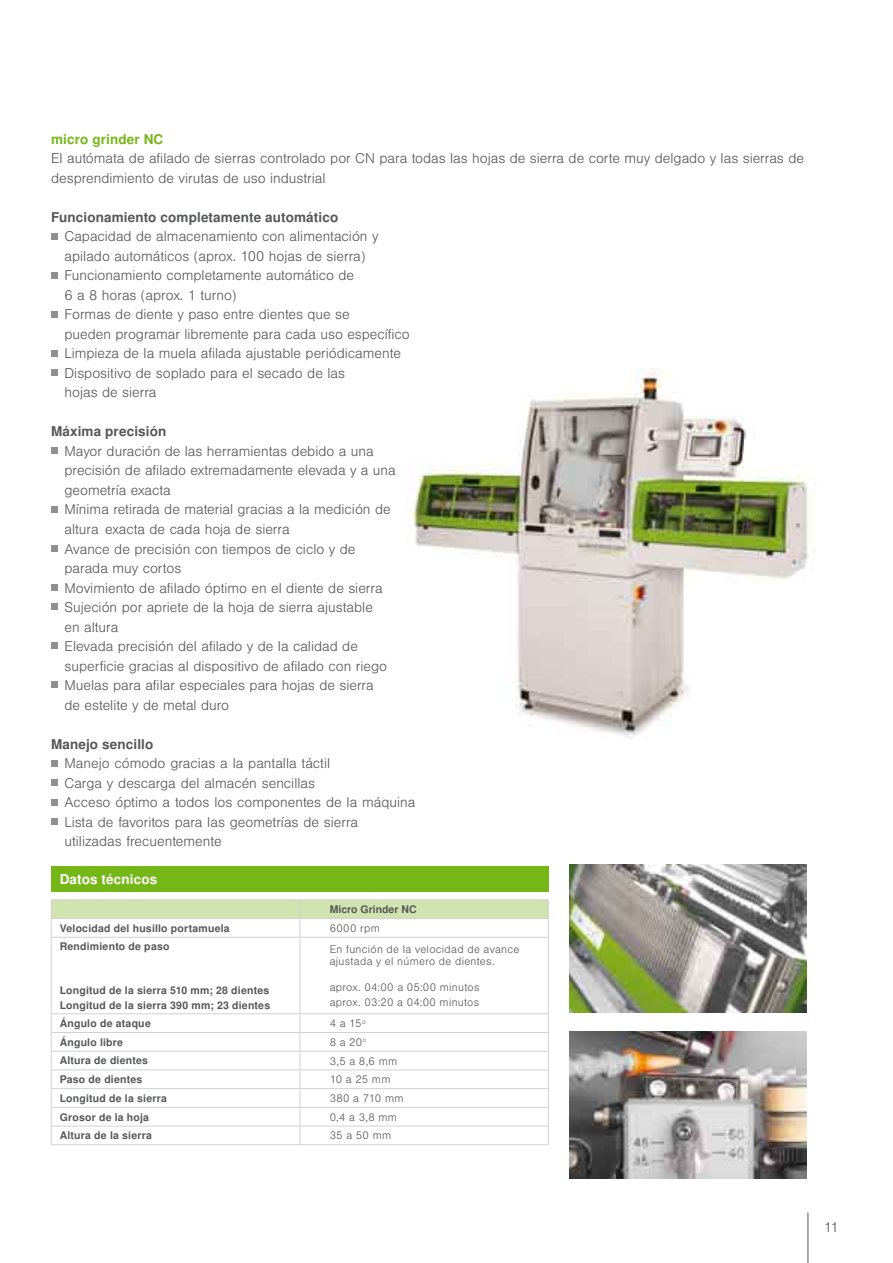
<style>
.page{position:relative;width:893px;height:1263px;background:#fff}
.page>*{position:absolute;margin:0;border:0;box-sizing:border-box;transform-origin:0 0}
.t1{font:300 13.5px/19.5px "Nimbus San LOT";color:#565757}
.t2{font:700 13.5px "Nimbus San LOT";letter-spacing:.01em;color:#565757}
.t3{font:700 13.5px "Nimbus San LOT";letter-spacing:.01em;color:#76b718}
.t4{font:700 13.5px "Nimbus San LOT";letter-spacing:.01em;color:#fff}
.t5{font:700 10.5px/15px "Nimbus San LOT";letter-spacing:.02em;color:#565757}
.t6{font:300 10.5px/11.2px "Nimbus San LOT";letter-spacing:.03em;color:#565757}
.t7{font:700 10.5px "Nimbus San LOT";color:#565757}
</style>
<div class="page">
<hr style="left:808px;top:1212px;width:1px;height:51px;background:#565757">
<img style="left:410px;top:368px;width:406px;height:371px">
<img style="left:570px;top:864px;width:236px;height:149px">
<img style="left:570px;top:1031px;width:236px;height:148px">
<svg style="left:51px;top:233px;width:6px;height:6px"></svg>
<svg style="left:51px;top:272px;width:6px;height:6px"></svg>
<svg style="left:51px;top:311px;width:6px;height:6px"></svg>
<svg style="left:51px;top:350px;width:6px;height:6px"></svg>
<div style="left:51px;top:369px;width:6px;height:7px;background:#8e9092"></div>
<svg style="left:51px;top:448px;width:6px;height:6px"></svg>
<svg style="left:51px;top:506px;width:6px;height:6px"></svg>
<svg style="left:51px;top:545px;width:6px;height:6px"></svg>
<div style="left:51px;top:584px;width:6px;height:7px;background:#8e9092"></div>
<svg style="left:51px;top:604px;width:6px;height:6px"></svg>
<svg style="left:51px;top:643px;width:6px;height:6px"></svg>
<svg style="left:51px;top:682px;width:6px;height:6px"></svg>
<svg style="left:51px;top:760px;width:6px;height:6px"></svg>
<div style="left:51px;top:779px;width:6px;height:7px;background:#8e9092"></div>
<svg style="left:51px;top:799px;width:6px;height:6px"></svg>
<div style="left:51px;top:818px;width:6px;height:7px;background:#8e9092"></div>
<div style="left:51px;top:866px;width:497px;height:25px;background:#76b718"></div>
<hr style="left:51px;top:937px;width:249px;height:1px;background:#d1d2d3">
<hr style="left:300px;top:937px;width:249px;height:1px;background:#d1d2d3">
<hr style="left:300px;top:937px;width:1px;height:76px;background:#d1d2d3">
<hr style="left:548px;top:937px;width:1px;height:76px;background:#d1d2d3">
<hr style="left:51px;top:1013px;width:249px;height:1px;background:#d1d2d3">
<hr style="left:300px;top:1013px;width:249px;height:1px;background:#d1d2d3">
<hr style="left:51px;top:1032px;width:249px;height:1px;background:#d1d2d3">
<hr style="left:300px;top:1032px;width:249px;height:1px;background:#d1d2d3">
<hr style="left:51px;top:1051px;width:249px;height:1px;background:#d1d2d3">
<hr style="left:300px;top:1051px;width:249px;height:1px;background:#d1d2d3">
<hr style="left:51px;top:1070px;width:249px;height:1px;background:#d1d2d3">
<hr style="left:300px;top:1070px;width:249px;height:1px;background:#d1d2d3">
<hr style="left:51px;top:1088px;width:249px;height:1px;background:#d1d2d3">
<hr style="left:300px;top:1088px;width:249px;height:1px;background:#d1d2d3">
<hr style="left:51px;top:1107px;width:249px;height:1px;background:#d1d2d3">
<hr style="left:300px;top:1107px;width:249px;height:1px;background:#d1d2d3">
<hr style="left:51px;top:1126px;width:249px;height:1px;background:#d1d2d3">
<hr style="left:300px;top:1126px;width:249px;height:1px;background:#d1d2d3">
<svg style="left:300px;top:1014px;width:1px;height:130px"></svg>
<svg style="left:548px;top:1014px;width:1px;height:130px"></svg>
<hr style="left:51px;top:1144px;width:249px;height:1px;background:#d1d2d3">
<hr style="left:300px;top:1144px;width:249px;height:1px;background:#d1d2d3">
<svg style="left:51px;top:900px;width:498px;height:37px"></svg>
<hr style="left:51px;top:937px;width:1px;height:76px;background:#d1d2d3">
<svg style="left:51px;top:1014px;width:1px;height:130px"></svg>
<hr style="left:51px;top:899px;width:249px;height:1px;background:#d1d2d3">
<hr style="left:300px;top:899px;width:249px;height:1px;background:#d1d2d3">
<p class="t3" style="left:51px;top:131px;width:114px">micro grinder NC</p>
<p class="t1" style="left:51px;top:149px;width:754px">El autómata de afilado de sierras controlado por CN para todas las hojas de sierra de corte muy delgado y las sierras de desprendimiento de virutas de uso industrial</p>
<p class="t2" style="left:51px;top:209px;width:289px">Funcionamiento completamente automático</p>
<p class="t1" style="left:65px;top:227px;width:347px">Capacidad de almacenamiento con alimentación y apilado automáticos (aprox. 100 hojas de sierra)<br>Funcionamiento completamente automático de<br>6 a 8 horas (aprox. 1 turno)<br>Formas de diente y paso entre dientes que se<br>pueden programar libremente para cada uso específico Limpieza de la muela afilada ajustable periódicamente Dispositivo de soplado para el secado de las<br>hojas de sierra</p>
<p class="t2" style="left:51px;top:424px;width:117px">Máxima precisión</p>
<p class="t1" style="left:65px;top:442px;width:333px">Mayor duración de las herramientas debido a una precisión de afilado extremadamente elevada y a una geometría exacta<br>Mínima retirada de material gracias a la medición de altura exacta de cada hoja de sierra<br>Avance de precisión con tiempos de ciclo y de parada muy cortos<br>Movimiento de afilado óptimo en el diente de sierra Sujeción por apriete de la hoja de sierra ajustable<br>en altura<br>Elevada precisión del afilado y de la calidad de superficie gracias al dispositivo de afilado con riego Muelas para afilar especiales para hojas de sierra<br>de estelite y de metal duro</p>
<p class="t2" style="left:51px;top:736px;width:104px">Manejo sencillo</p>
<p class="t1" style="left:65px;top:754px;width:352px">Manejo cómodo gracias a la pantalla táctil<br>Carga y descarga del almacén sencillas<br>Acceso óptimo a todos los componentes de la máquina Lista de favoritos para las geometrías de sierra utilizadas frecuentemente</p>
<p class="t4" style="left:60px;top:871px;width:99px">Datos técnicos</p>
<p class="t7" style="left:330px;top:903px;width:88px">Micro Grinder NC</p>
<p class="t5" style="left:60px;top:921px;width:172px">Velocidad del husillo portamuela</p>
<p class="t6" style="left:330px;top:923px;width:52px">6000 rpm</p>
<p class="t5" style="left:60px;top:939px;width:111px">Rendimiento de paso</p>
<p class="t5" style="left:60px;top:983px;width:212px">Longitud de la sierra 510 mm; 28 dientes<br>Longitud de la sierra 390 mm; 23 dientes</p>
<p class="t6" style="left:330px;top:944px;width:191px">En función de la velocidad de avance ajustada y el número de dientes.</p>
<p class="t6" style="left:330px;top:980px;width:151px;line-height:15px">aprox. 04:00 a 05:00 minutos aprox. 03:20 a 04:00 minutos</p>
<p class="t5" style="left:60px;top:1016px;width:93px">Ángulo de ataque</p>
<p class="t6" style="left:330px;top:1018px;width:37px">4 a 15<sup>o</sup></p>
<p class="t5" style="left:60px;top:1035px;width:65px">Ángulo libre</p>
<p class="t6" style="left:330px;top:1037px;width:38px">8 a 20<sup>o</sup></p>
<p class="t5" style="left:60px;top:1054px;width:90px">Altura de dientes</p>
<p class="t6" style="left:330px;top:1055px;width:69px">3,5 a 8,6 mm</p>
<p class="t5" style="left:60px;top:1072px;width:84px">Paso de dientes</p>
<p class="t6" style="left:330px;top:1074px;width:62px">10 a 25 mm</p>
<p class="t5" style="left:60px;top:1091px;width:109px">Longitud de la sierra</p>
<p class="t6" style="left:330px;top:1093px;width:75px">380 a 710 mm</p>
<p class="t5" style="left:60px;top:1110px;width:91px">Grosor de la hoja</p>
<p class="t6" style="left:330px;top:1112px;width:69px">0,4 a 3,8 mm</p>
<p class="t5" style="left:60px;top:1128px;width:94px">Altura de la sierra</p>
<p class="t6" style="left:330px;top:1130px;width:63px">35 a 50 mm</p>
<p class="t1" style="left:824px;top:1218px;width:16px">11</p>
</div>
